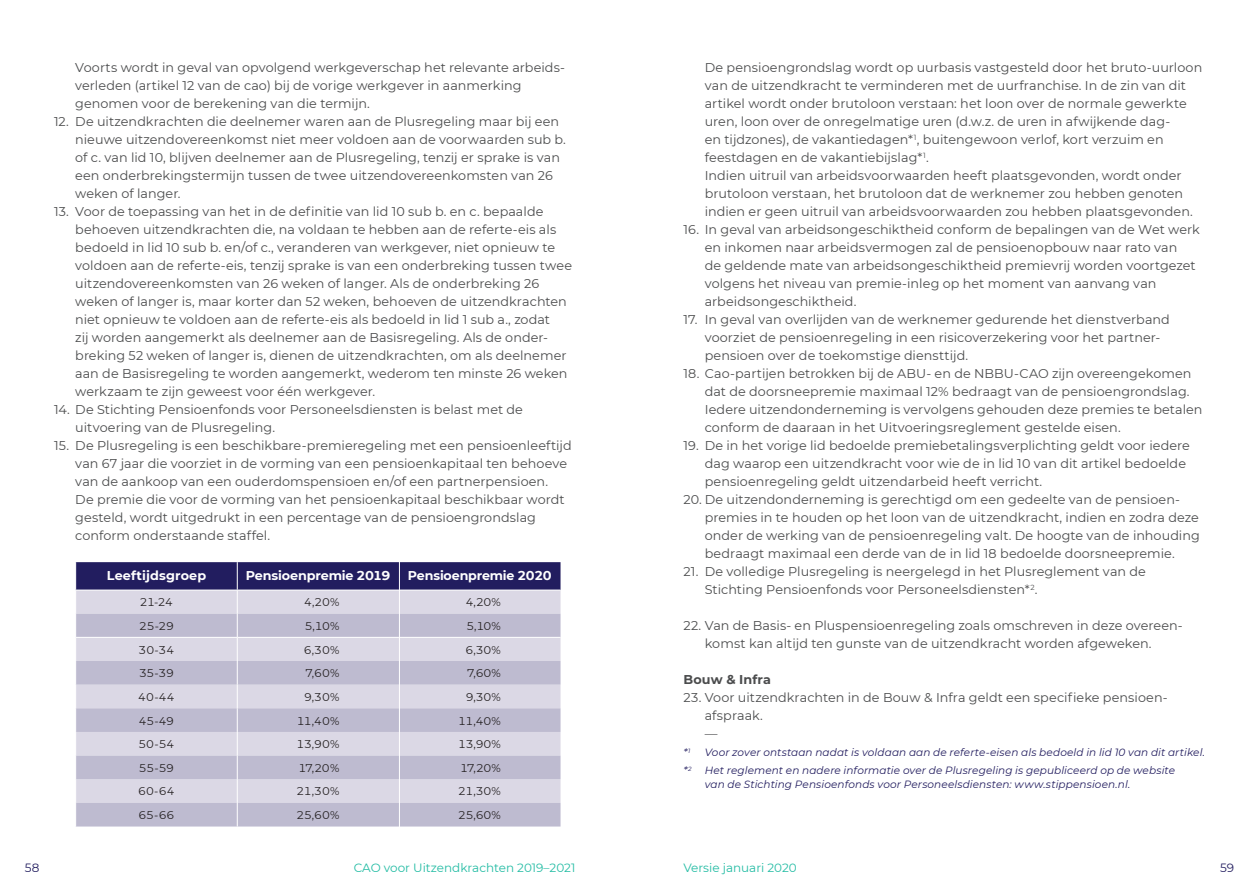
<style>
.page{position:relative;width:1259px;height:893px;background:#fff}
.page>*{position:absolute;margin:0;border:0;box-sizing:border-box;transform-origin:0 0}
.t1{font:12.75px/18px "Montserrat";letter-spacing:.005em;color:#4b4c4d}
.t2{font:700 12.75px "Montserrat";letter-spacing:-.01em;color:#fff}
.t3{font:700 12.75px "Montserrat";letter-spacing:.015em;color:#fff}
.t4{font:700 12.75px "Montserrat";letter-spacing:.01em;color:#4b4c4d}
.t5{font:12px "Montserrat";color:#24bca4}
.t6{font:12px "Montserrat";color:#221d5f}
.t7{font:11.25px "Montserrat";color:#231f20}
.t8{font:italic 10.5px/14.2px "Montserrat";letter-spacing:.01em;color:#221d5f}
</style>
<div class="page">
<svg style="left:75px;top:562px;width:485px;height:264px;background:#bbb8ce"></svg>
<hr style="left:399px;top:561px;width:1px;height:267px;background:#fff">
<p class="t1" style="left:75px;top:58px;width:491px">Voorts wordt in geval van opvolgend werkgeverschap het relevante arbeids&shy;verleden (artikel 12 van de cao) bij de vorige werkgever in aanmerking genomen voor de berekening van die termijn.</p>
<p class="t1" style="left:75px;top:112px;width:492px;text-indent:-21px">12. De uitzendkrachten die deelnemer waren aan de Plusregeling maar bij een nieuwe uitzendovereenkomst niet meer voldoen aan de voorwaarden sub b. of c. van lid 10, blijven deelnemer aan de Plusregeling, tenzij er sprake is van een onderbrekingstermijn tussen de twee uitzendovereenkomsten van 26 weken of langer.</p>
<p class="t1" style="left:75px;top:202px;width:498px;text-indent:-21px">13. Voor de toepassing van het in de definitie van lid 10 sub b. en c. bepaalde behoeven uitzendkrachten die, na voldaan te hebben aan de referte-eis als bedoeld in lid 10 sub b. en/of c., veranderen van werkgever, niet opnieuw te voldoen aan de referte-eis, tenzij sprake is van een onderbreking tussen twee uitzendovereenkomsten van 26 weken of langer. Als de onderbreking 26 weken of langer is, maar korter dan 52 weken, behoeven de uitzendkrachten niet opnieuw te voldoen aan de referte-eis als bedoeld in lid 1 sub a., zodat<br>zij worden aangemerkt als deelnemer aan de Basisregeling. Als de onder&shy;breking 52 weken of langer is, dienen de uitzendkrachten, om als deelnemer aan de Basisregeling te worden aangemerkt, wederom ten minste 26 weken werkzaam te zijn geweest voor één werkgever.</p>
<p class="t1" style="left:75px;top:400px;width:449px;text-indent:-21px">14. De Stichting Pensioenfonds voor Personeelsdiensten is belast met de uitvoering van de Plusregeling.</p>
<p class="t1" style="left:75px;top:436px;width:498px;text-indent:-21px">15. De Plusregeling is een beschikbare-premieregeling met een pensioenleeftijd van 67 jaar die voorziet in de vorming van een pensioenkapitaal ten behoeve van de aankoop van een ouderdomspensioen en/of een partnerpensioen.<br>De premie die voor de vorming van het pensioenkapitaal beschikbaar wordt gesteld, wordt uitgedrukt in een percentage van de pensioengrondslag conform onderstaande staffel.</p>
<p class="t3" style="left:107px;top:566px;width:101px">Leeftijdsgroep</p>
<p class="t2" style="left:246px;top:566px;width:146px">Pensioenpremie 2019</p>
<p class="t2" style="left:408px;top:566px;width:145px">Pensioenpremie 2020</p>
<p class="t7" style="left:140px;top:594px;width:35px">21-24</p>
<p class="t7" style="left:304px;top:594px;width:37px">4,20%</p>
<p class="t7" style="left:466px;top:594px;width:37px">4,20%</p>
<p class="t7" style="left:139px;top:618px;width:36px">25-29</p>
<p class="t7" style="left:305px;top:618px;width:36px">5,10%</p>
<p class="t7" style="left:466px;top:618px;width:36px">5,10%</p>
<p class="t7" style="left:139px;top:642px;width:37px">30-34</p>
<p class="t7" style="left:304px;top:642px;width:37px">6,30%</p>
<p class="t7" style="left:465px;top:642px;width:37px">6,30%</p>
<p class="t7" style="left:139px;top:665px;width:36px">35-39</p>
<p class="t7" style="left:305px;top:665px;width:36px">7,60%</p>
<p class="t7" style="left:467px;top:665px;width:36px">7,60%</p>
<p class="t7" style="left:138px;top:689px;width:38px">40-44</p>
<p class="t7" style="left:304px;top:689px;width:37px">9,30%</p>
<p class="t7" style="left:466px;top:689px;width:37px">9,30%</p>
<p class="t7" style="left:139px;top:713px;width:37px">45-49</p>
<p class="t7" style="left:297px;top:713px;width:44px">11,40%</p>
<p class="t7" style="left:458px;top:713px;width:44px">11,40%</p>
<p class="t7" style="left:138px;top:736px;width:37px">50-54</p>
<p class="t7" style="left:296px;top:736px;width:44px">13,90%</p>
<p class="t7" style="left:458px;top:736px;width:44px">13,90%</p>
<p class="t7" style="left:139px;top:760px;width:36px">55-59</p>
<p class="t7" style="left:298px;top:760px;width:42px">17,20%</p>
<p class="t7" style="left:460px;top:760px;width:42px">17,20%</p>
<p class="t7" style="left:138px;top:784px;width:38px">60-64</p>
<p class="t7" style="left:297px;top:784px;width:44px">21,30%</p>
<p class="t7" style="left:458px;top:784px;width:44px">21,30%</p>
<p class="t7" style="left:138px;top:807px;width:37px">65-66</p>
<p class="t7" style="left:296px;top:807px;width:44px">25,60%</p>
<p class="t7" style="left:458px;top:807px;width:44px">25,60%</p>
<p class="t1" style="left:705px;top:58px;width:499px">De pensioengrondslag wordt op uurbasis vastgesteld door het bruto-uurloon van de uitzendkracht te verminderen met de uurfranchise. In de zin van dit artikel wordt onder brutoloon verstaan: het loon over de normale gewerkte uren, loon over de onregelmatige uren (d.w.z. de uren in afwijkende dag-<br>en tijdzones), de vakantiedagen*<sup>1</sup>, buitengewoon verlof, kort verzuim en<br>feest dagen en de vakantiebijslag*<sup>1</sup>.<br>Indien uitruil van arbeidsvoorwaarden heeft plaatsgevonden, wordt onder brutoloon verstaan, het brutoloon dat de werknemer zou hebben genoten indien er geen uitruil van arbeidsvoorwaarden zou hebben plaatsgevonden.</p>
<p class="t1" style="left:705px;top:220px;width:497px;text-indent:-21px">16. In geval van arbeidsongeschiktheid conform de bepalingen van de Wet werk en inkomen naar arbeidsvermogen zal de pensioenopbouw naar rato van<br>de geldende mate van arbeidsongeschiktheid premievrij worden voortgezet volgens het niveau van premie-inleg op het moment van aanvang van arbeidsongeschiktheid.</p>
<p class="t1" style="left:705px;top:310px;width:466px;text-indent:-21px">17. In geval van overlijden van de werknemer gedurende het dienstverband voorziet de pensioenregeling in een risicoverzekering voor het partner&shy;pensioen over de toekomstige diensttijd.</p>
<p class="t1" style="left:705px;top:364px;width:499px;text-indent:-21px">18. Cao-partijen betrokken bij de ABU- en de NBBU-CAO zijn overeengekomen dat de doorsneepremie maximaal 12% bedraagt van de pensioengrondslag.<br>Iedere uitzendonderneming is vervolgens gehouden deze premies te betalen conform de daaraan in het Uitvoeringsreglement gestelde eisen.</p>
<p class="t1" style="left:705px;top:436px;width:487px;text-indent:-21px">19. De in het vorige lid bedoelde premiebetalingsverplichting geldt voor iedere dag waarop een uitzendkracht voor wie de in lid 10 van dit artikel bedoelde pensioenregeling geldt uitzendarbeid heeft verricht.</p>
<p class="t1" style="left:705px;top:490px;width:496px;text-indent:-21px">20. De uitzendonderneming is gerechtigd om een gedeelte van de pensioen&shy;premies in te houden op het loon van de uitzendkracht, indien en zodra deze onder de werking van de pensioenregeling valt. De hoogte van de inhouding bedraagt maximaal een derde van de in lid 18 bedoelde doorsneepremie.</p>
<p class="t1" style="left:705px;top:562px;width:443px;text-indent:-21px">21. De volledige Plusregeling is neergelegd in het Plusreglement van de<br>Stichting Pensioenfonds voor Personeelsdiensten*<sup>2</sup>.</p>
<p class="t1" style="left:705px;top:616px;width:479px;text-indent:-21px">22. Van de Basis- en Pluspensioenregeling zoals omschreven in deze overeen&shy;komst kan altijd ten gunste van de uitzendkracht worden afgeweken.</p>
<p class="t4" style="left:683px;top:670px;width:89px">Bouw &amp; Infra</p>
<p class="t1" style="left:705px;top:688px;width:464px;text-indent:-21px">23. Voor uitzendkrachten in de Bouw &amp; Infra geldt een specifieke pensioen&shy;afspraak.<br>—</p>
<p class="t8" style="left:683px;top:745px;width:8px">*<sup>1</sup></p>
<p class="t8" style="left:705px;top:745px;width:501px">Voor zover ontstaan nadat is voldaan aan de referte-eisen als bedoeld in lid 10 van dit artikel.</p>
<p class="t8" style="left:683px;top:763px;width:10px">*<sup>2</sup></p>
<p class="t8" style="left:705px;top:763px;width:472px">Het reglement en nadere informatie over de Plusregeling is gepubliceerd op de website van de Stichting Pensioenfonds voor Personeelsdiensten: www.stippensioen.nl.</p>
<p class="t6" style="left:25px;top:859px;width:16px">58</p>
<p class="t5" style="left:354px;top:859px;width:223px">CAO voor Uitzendkrachten 2019–2021</p>
<p class="t5" style="left:683px;top:859px;width:115px">Versie januari 2020</p>
<p class="t6" style="left:1220px;top:859px;width:16px">59</p>
</div>
